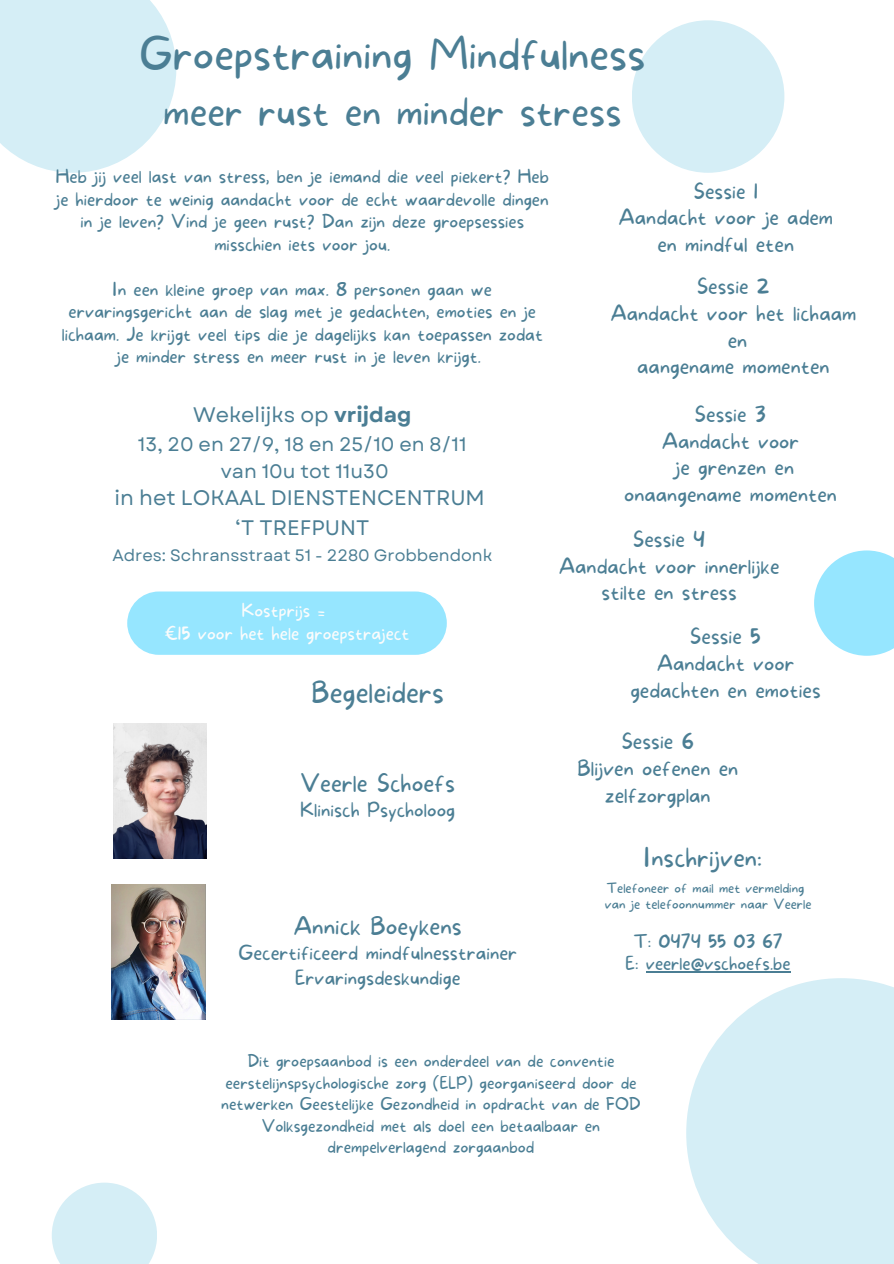
<style>
.page{position:relative;width:894px;height:1264px;background:#fff}
.page>*{position:absolute;margin:0;border:0;box-sizing:border-box;transform-origin:0 0}
.t1{font:100 43.5px "More Sugar";color:#4b7e94}
.t2{font:100 39px "More Sugar";color:#4b7e94}
.t3{font:100 28.5px "More Sugar";color:#4b7e94}
.t4{font:100 25.5px "More Sugar";color:#4b7e94}
.t5{font:100 24px "More Sugar";color:#4b7e94}
.t6{font:100 21px/26.7px "More Sugar";color:#4b7e94;text-align:center}
.t7{font:21px/29.2px "Garet";color:#4b7e94;text-align:center}
.t8{font:100 19.5px/24.8px "More Sugar";color:#4b7e94;text-align:center}
.t9{font:19.5px/27px "Garet";color:#4b7e94;text-align:center}
.t10{font:100 18px/22.5px "More Sugar";color:#4b7e94;text-align:center}
.t11{font:100 18px/22.5px "More Sugar";color:#fbfcfc;text-align:center}
.t12{font:100 16.5px/21.3px "More Sugar";color:#4b7e94;text-align:center}
.t13{font:16.5px "Garet";color:#4b7e94}
.t14{font:100 13.5px "More Sugar";color:#4b7e94}
.s1{font-weight:700}
</style>
<div class="page">
<div style="left:631px;top:20px;width:153px;height:153px;background:#d5eef6;border-radius:50%"></div>
<div style="left:686px;top:978px;width:207px;height:285px;background:#d5eef6"></div>
<svg style="left:0;top:0;width:176px;height:173px;background:#d9eff7"></svg>
<svg style="left:52px;top:1182px;width:105px;height:81px"></svg>
<svg style="left:814px;top:550px;width:79px;height:105px"></svg>
<div style="left:127px;top:591px;width:319px;height:64px;background:#96e6ff;border-radius:32px"></div>
<img style="left:112px;top:884px;width:93px;height:135px">
<img style="left:113px;top:723px;width:94px;height:135px">
<hr style="left:645px;top:971px;width:145px;height:1px;background:#4b7e94">
<h4 class="t1" style="left:139px;top:28px;width:507px">Groepstraining Mindfulness</h4>
<h4 class="t2" style="left:163px;top:89px;width:459px">meer rust en minder stress</h4>
<h4 class="t10" style="left:56px;top:166px;width:494px">Heb jij veel last van stress, ben je iemand die veel piekert? Heb je hierdoor te weinig aandacht voor de echt waardevolle dingen in je leven? Vind je geen rust? Dan zijn deze groepsessies misschien iets voor jou.</h4>
<h3 class="t10" style="left:62px;top:278px;width:482px">In een kleine groep van max. 8 personen gaan we ervaringsgericht aan de slag met je gedachten, emoties en je lichaam. Je krijgt veel tips die je dagelijks kan toepassen zodat je minder stress en meer rust in je leven krijgt.</h3>
<h4 class="t7" style="left:193px;top:400px;width:220px">Wekelijks op <span class="s1">vrijdag</span></h4>
<h4 class="t9" style="left:138px;top:431px;width:330px">13, 20 en 27/9, 18 en 25/10 en 8/11 van 10u tot 11u30</h4>
<h4 class="t7" style="left:114px;top:483px;width:372px">in het LOKAAL DIENSTENCENTRUM ‘T TREFPUNT</h4>
<h4 class="t13" style="left:112px;top:543px;width:381px">Adres: Schransstraat 51 - 2280 Grobbendonk</h4>
<h1 class="t11" style="left:164px;top:600px;width:247px">Kostprijs =<br>€15 voor het hele groepstraject</h1>
<h2 class="t3" style="left:311px;top:675px;width:134px">Begeleiders</h2>
<h4 class="t5" style="left:300px;top:769px;width:156px">Veerle Schoefs</h4>
<h4 class="t8" style="left:300px;top:797px;width:156px">Klinisch Psycholoog</h4>
<p class="t5" style="left:293px;top:912px;width:170px">Annick Boeykens</p>
<p class="t8" style="left:238px;top:941px;width:280px">Gecertificeerd mindfulnesstrainer<br>Ervaringsdeskundige</p>
<h4 class="t6" style="left:618px;top:179px;width:216px">Sessie 1<br>Aandacht voor je adem en mindful eten</h4>
<h4 class="t6" style="left:610px;top:274px;width:247px">Sessie 2<br>Aandacht voor het lichaam en<br>aangename momenten</h4>
<h4 class="t6" style="left:624px;top:402px;width:214px">Sessie 3<br>Aandacht voor<br>je grenzen en onaangename momenten</h4>
<p class="t6" style="left:558px;top:527px;width:222px">Sessie 4<br>Aandacht voor innerlijke stilte en stress</p>
<h5 class="t6" style="left:630px;top:624px;width:192px">Sessie 5<br>Aandacht voor gedachten en emoties</h5>
<h5 class="t6" style="left:577px;top:729px;width:162px">Sessie 6<br>Blijven oefenen en zelfzorgplan</h5>
<p class="t4" style="left:644px;top:842px;width:119px">Inschrijven:</p>
<p class="t14" style="left:606px;top:879px;width:199px">Telefoneer of mail met vermelding</p>
<h5 class="t14" style="left:604px;top:896px;width:208px">van je telefoonnummer naar Veerle</h5>
<h4 class="t10" style="left:625px;top:930px;width:166px">T: 0474 55 03 67<br>E: veerle@vschoefs.be</h4>
<h5 class="t12" style="left:221px;top:1051px;width:421px">Dit groepsaanbod is een onderdeel van de conventie eerstelijnspsychologische zorg (ELP) georganiseerd door de netwerken Geestelijke Gezondheid in opdracht van de FOD Volksgezondheid met als doel een betaalbaar en drempelverlagend zorgaanbod</h5>
</div>
